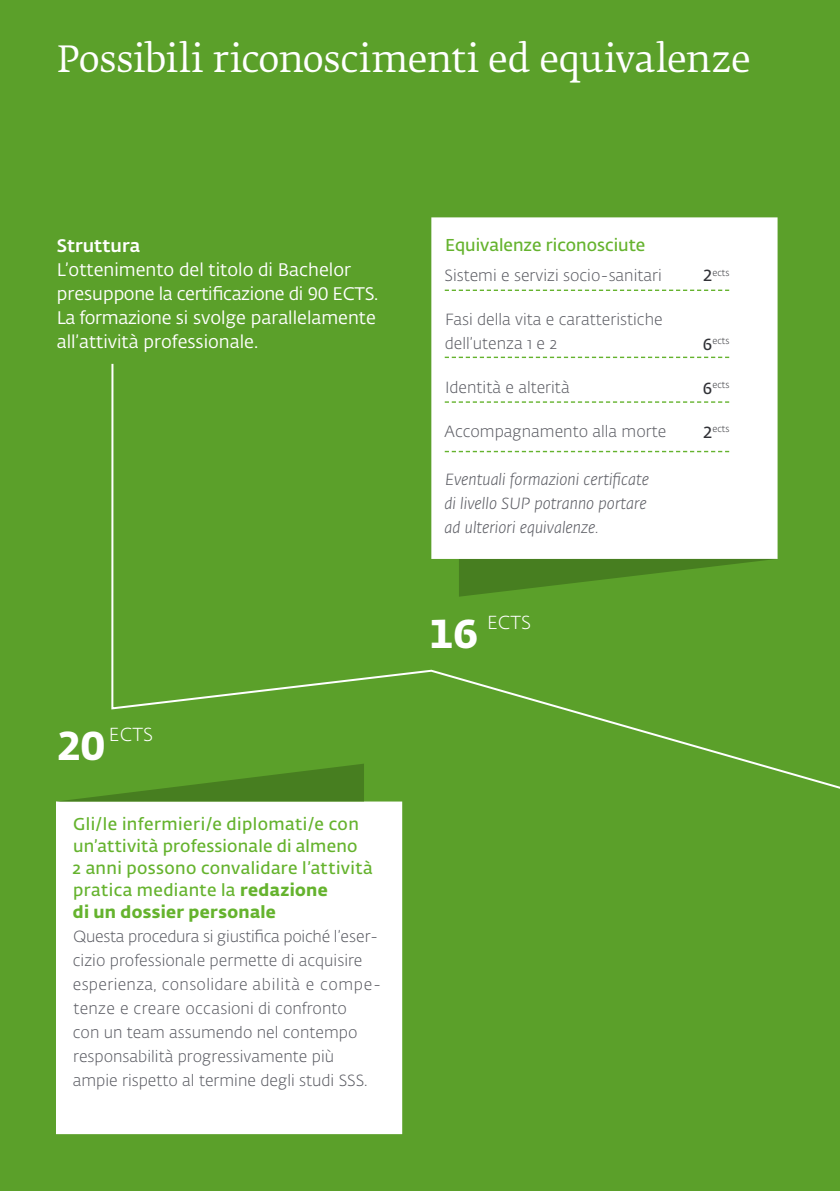
<style>
.page{position:relative;width:840px;height:1191px;background:#fff}
.page>*{position:absolute;margin:0;border:0;box-sizing:border-box;transform-origin:0 0}
.t1{font:700 40px "SUPSI Fedra Sans";color:#fff}
.t2{font:36px "SUPSI Fedra Serif";letter-spacing:-.005em;color:#fff}
.t3{font:300 18.6px "SUPSI Fedra Sans";color:#fff}
.t4{font:18px/24px "SUPSI Fedra Sans";color:#fff}
.t5{font:500 18px "SUPSI Fedra Sans";color:#fff}
.t6{font:600 17px/22px "SUPSI Fedra Sans";letter-spacing:.02em;color:#65b32e}
.t7{font:600 17px "SUPSI Fedra Sans";color:#65b32e}
.t8{font:300 16px/24px "SUPSI Fedra Sans";color:#5c5d64}
.t9{font:italic 300 16px/24px "SUPSI Fedra Sans";color:#5c5d64}
.t10{font:300 9.4px "SUPSI Fedra Sans";color:#313237}
.s1{font-weight:700}
.s2{font-weight:600;font-size:16px}
</style>
<div class="page">
<div style="left:0;top:0;width:839px;height:1191px;background:#5ba02a"></div>
<div style="left:56px;top:801px;width:346px;height:333px;background:#fff"></div>
<svg style="left:63px;top:795px;width:47px;height:6px"></svg>
<div style="left:431px;top:217px;width:346px;height:145px;background:#fff"></div>
<svg style="left:444px;top:289px;width:284px;height:2px"></svg>
<svg style="left:444px;top:357px;width:284px;height:1px"></svg>
<svg style="left:110px;top:362px;width:729px;height:444px"></svg>
<h2 class="t2" style="left:57px;top:39px;width:695px">Possibili riconoscimenti ed equivalenze</h2>
<p class="t5" style="left:57px;top:232px;width:85px">Struttura</p>
<p class="t4" style="left:57px;top:257px;width:323px">L’ottenimento del titolo di Bachelor presuppone la certificazione di 90 ECTS.<br>La formazione si svolge parallelamente all’attività professionale.</p>
<h1 class="t1" style="left:57px;top:714px;width:49px">20</h1>
<p class="t3" style="left:109px;top:722px;width:45px">ECTS</p>
<p class="t6" style="left:72px;top:812px;width:301px">Gli/le infermieri/e diplomati/e con un’attività professionale di almeno<br>2 anni possono convalidare l’attività pratica mediante la <span class="s1">redazione<br>di un dossier personale</span></p>
<p class="t8" style="left:73px;top:924px;width:310px">Questa procedura si giustifica poiché l’eser&shy;cizio professionale permette di acquisire esperienza, consolidare abilità e compe&shy;tenze e creare occasioni di confronto<br>con un team assumendo nel contempo responsabilità progressivamente più ampie rispetto al termine degli studi SSS.</p>
<p class="t7" style="left:445px;top:233px;width:202px">Equivalenze riconosciute</p>
<p class="t8" style="left:444px;top:263px;width:219px">Sistemi e servizi socio-sanitari</p>
<p class="t8" style="left:444px;top:307px;width:219px">Fasi della vita e caratteristiche dell’utenza 1 e 2</p>
<p class="t8" style="left:445px;top:375px;width:126px">Identità e alterità</p>
<p class="t8" style="left:444px;top:419px;width:223px">Accompagnamento alla morte</p>
<p class="t9" style="left:444px;top:467px;width:206px">Eventuali formazioni certificate di livello SUP potranno portare ad ulteriori equivalenze.</p>
<h1 class="t1" style="left:429px;top:601px;width:49px">16</h1>
<p class="t3" style="left:486px;top:610px;width:45px">ECTS</p>
<p class="t10" style="left:702px;top:266px;width:28px"><span class="s2">2</span>ects</p>
<p class="t10" style="left:702px;top:335px;width:28px"><span class="s2">6</span>ects</p>
<p class="t10" style="left:702px;top:379px;width:28px"><span class="s2">6</span>ects</p>
<p class="t10" style="left:702px;top:422px;width:28px"><span class="s2">2</span>ects</p>
</div>
